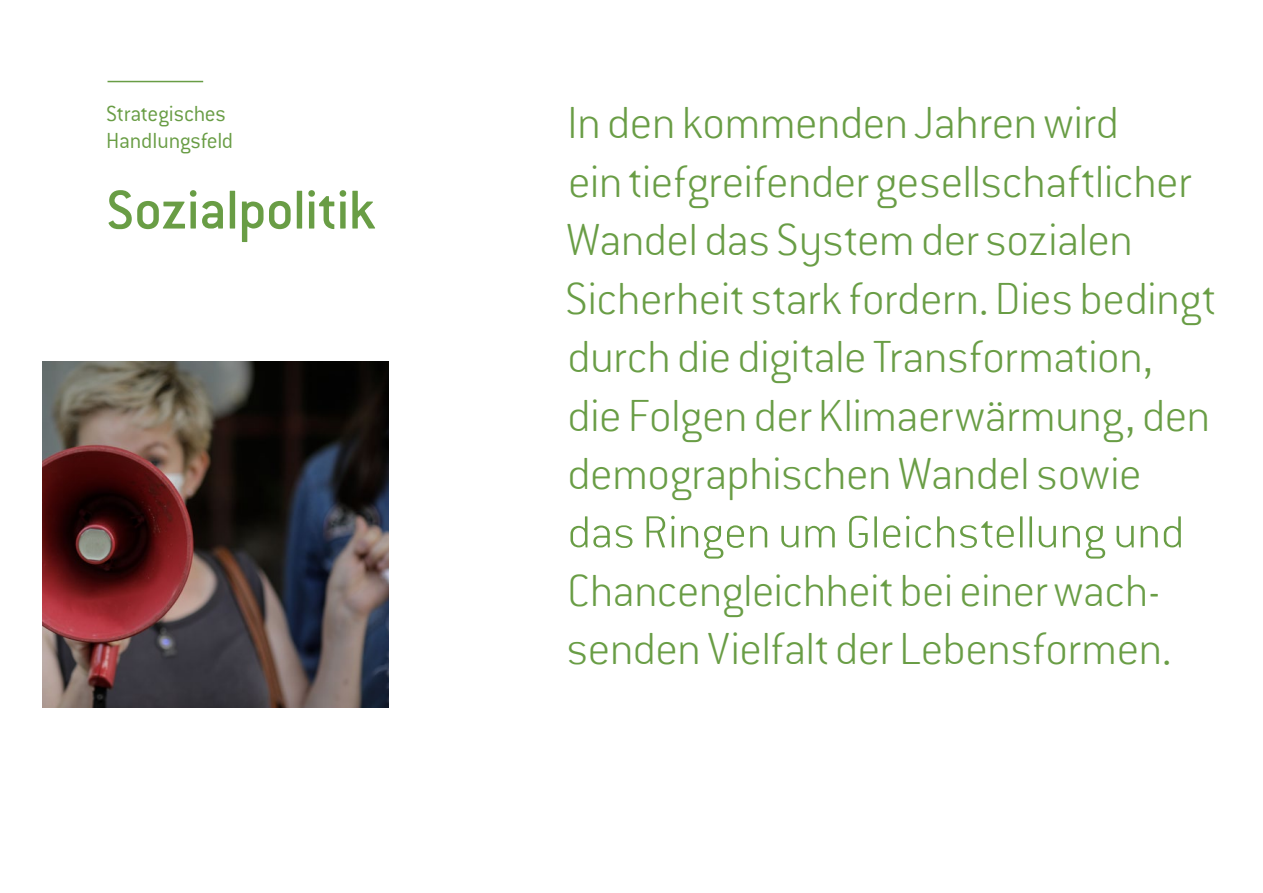
<style>
.page{position:relative;width:1263px;height:893px;background:#fff}
.page>*{position:absolute;margin:0;border:0;box-sizing:border-box;transform-origin:0 0}
.t1{font:500 60px "Conduit ITC Std";letter-spacing:-.015em;color:#699d45}
.t2{font:200 49.5px/58.5px "Conduit ITC Std";letter-spacing:-.01em;color:#699d45}
.t3{font:300 24px/27px "Conduit ITC Std";letter-spacing:-.015em;color:#699d45}
</style>
<div class="page">
<hr style="left:108px;top:81px;width:95px;height:1px;background:#699d45">
<img style="left:43px;top:361px;width:345px;height:346px">
<p class="t3" style="left:106px;top:100px;width:128px">Strategisches<br>Handlungsfeld</p>
<p class="t1" style="left:106px;top:174px;width:271px">Sozialpolitik</p>
<p class="t2" style="left:565px;top:92px;width:652px">In den kommenden Jahren wird<br>ein tiefgreifender gesellschaftlicher Wandel das System der sozialen Sicherheit stark fordern. Dies bedingt durch die digitale Transformation, die Folgen der Klimaerwärmung, den demographischen Wandel sowie das Ringen um Gleichstellung und Chancengleichheit bei einer wach&shy;senden Vielfalt der Lebensformen.</p>
</div>
